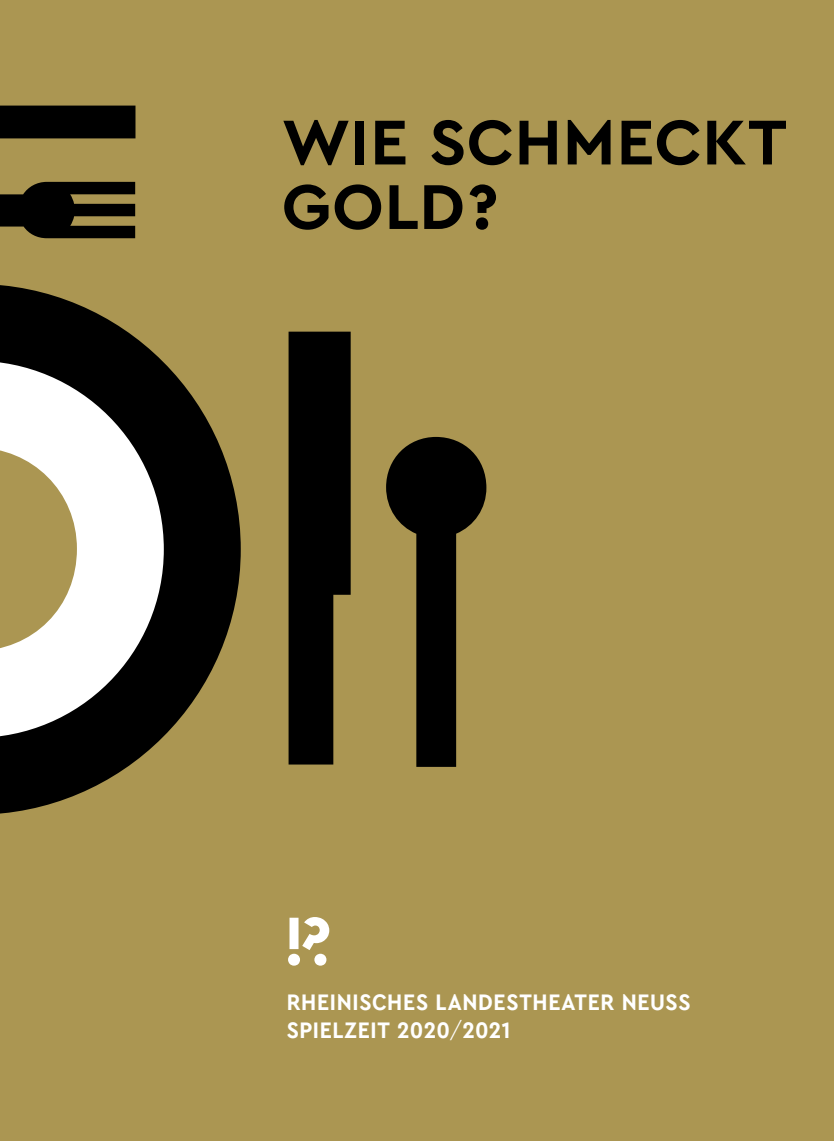
<style>
.page{position:relative;width:834px;height:1141px;background:#fff}
.page>*{position:absolute;margin:0;border:0;box-sizing:border-box;transform-origin:0 0}
.t1{font:700 66.15px/64.6px "Cera RLT";letter-spacing:.01em;color:#000}
.t2{font:700 63px "Cera RLT";color:#fff}
.t3{font:700 23.62px/27.7px "Cera RLT Compact";letter-spacing:.03em;color:#fff}
.s1{font-weight:300}
</style>
<div class="page">
<div style="left:0;top:0;width:833px;height:1141px;background:#ab9652"></div>
<svg style="left:135px;top:337px;width:106px;height:424px;fill:#000"></svg>
<svg style="left:135px;top:361px;width:29px;height:377px;background:#5b5b5b"></svg>
<svg style="left:288px;top:332px;width:62px;height:433px;background:#141209"></svg>
<svg style="left:0;top:105px;width:135px;height:709px"></svg>
<svg style="left:386px;top:437px;width:100px;height:330px"></svg>
<h1 class="t1" style="left:282px;top:107px;width:506px">WIE SCHMECKT<br>GOLD?</h1>
<h2 class="t2" style="left:283px;top:902px;width:50px">µ</h2>
<p class="t3" style="left:286px;top:988px;width:405px">RHEINISCHES LANDESTHEATER NEUSS<br>SPIELZEIT 2020<span class="s1">/</span>2021</p>
</div>
